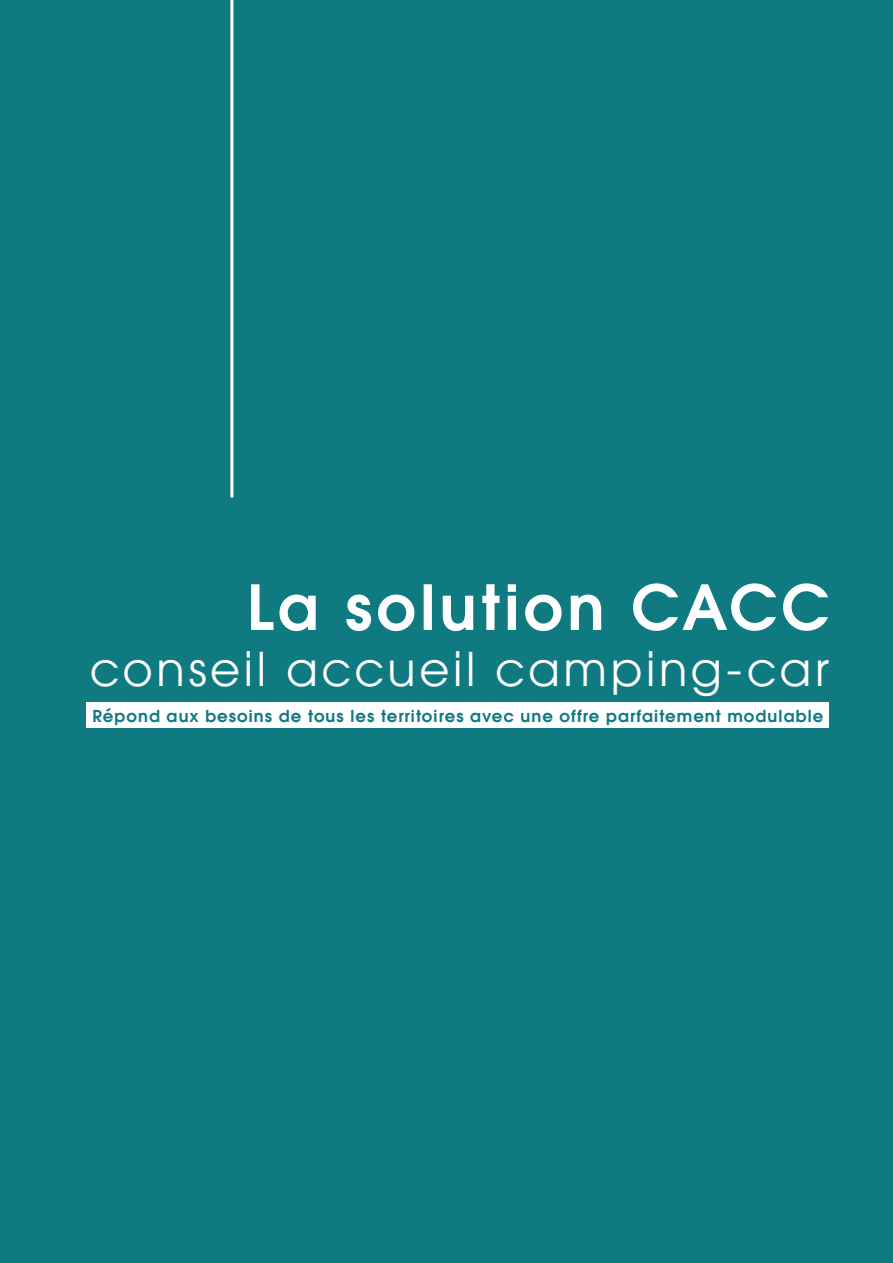
<style>
.page{position:relative;width:893px;height:1263px;background:#107a81}
.page>*{position:absolute;margin:0;border:0;box-sizing:border-box;transform-origin:0 0}
.t1{font:600 61.65px "Avant Garde";letter-spacing:.07em;color:#fff}
.t2{font:46.5px "Avant Garde";letter-spacing:.075em;color:#fff}
.t3{font:600 16.5px "Avant Garde";letter-spacing:.065em;color:#107a81}
</style>
<div class="page">
<hr style="left:230px;top:0;width:3px;height:497px;background:#fff">
<div style="left:87px;top:703px;width:742px;height:25px;background:#fff"></div>
<h1 class="t1" style="left:247px;top:566px;width:584px">La solution CACC</h1>
<h2 class="t2" style="left:90px;top:641px;width:741px">conseil accueil camping-car</h2>
<p class="t3" style="left:92px;top:705px;width:732px">Répond aux besoins de tous les territoires avec une offre parfaitement modulable</p>
</div>
